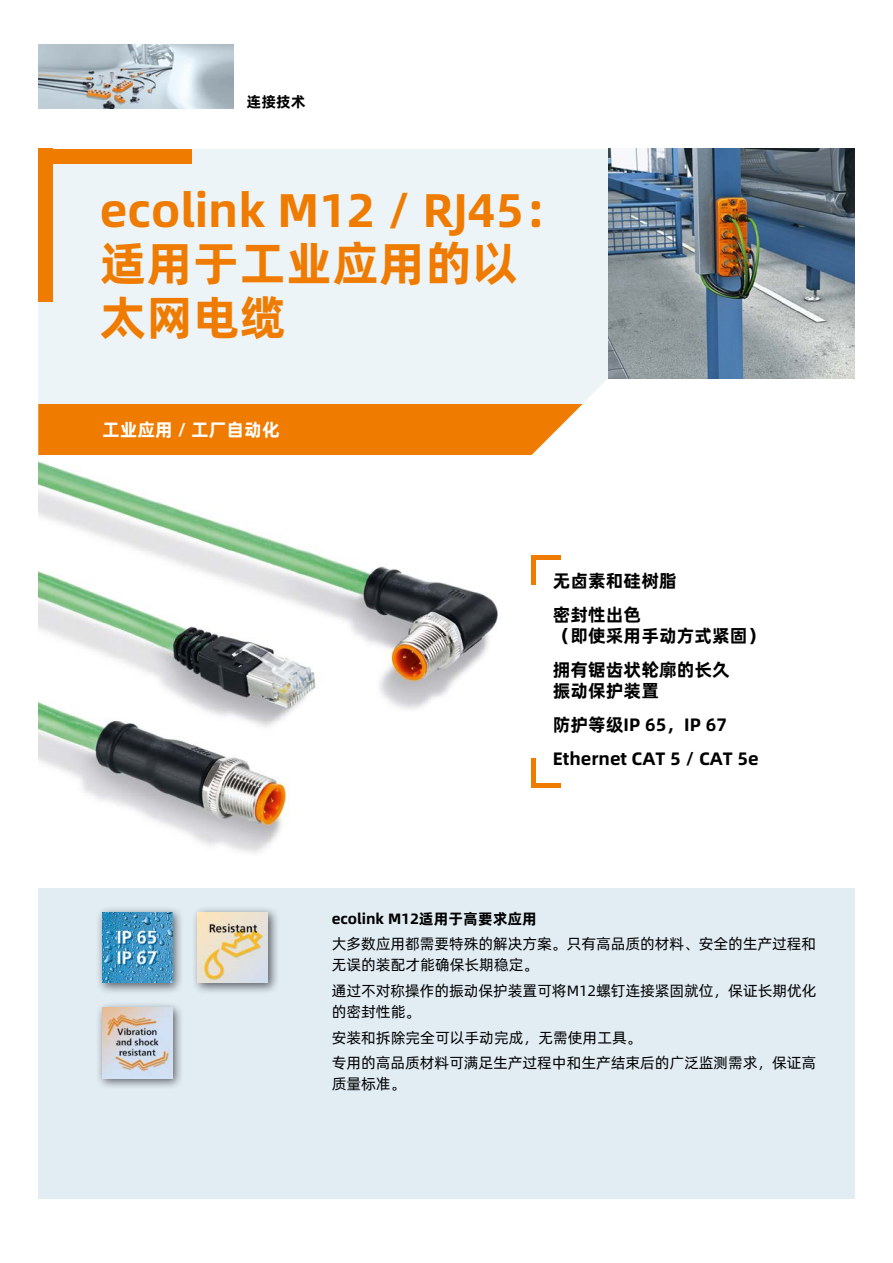
<style>
.page{position:relative;width:893px;height:1263px;background:#fff}
.page>*{position:absolute;margin:0;border:0;box-sizing:border-box;transform-origin:0 0}
.Nh__Headline_31_5_pt{font:47.25px/53.1px "Alibaba Pu Hui Ti B";color:#ef7c00}
.Nh__Features_12_pt{font:18px/21.3px "Alibaba Pu Hui Ti B";color:#000}
.Nh__Subheadline_12_p{font:18px "Alibaba Pu Hui Ti B";color:#fff}
.Nh__Fliesstext_lb__1{font:15px/21.3px "Alibaba Pu Hui Ti R";letter-spacing:-.005em;color:#000}
.Nh__Headline_Tabelle{font:15px "Alibaba Pu Hui Ti B";color:#000}
</style>
<div class="page">
<img style="left:38px;top:461px;width:468px;height:428px">
<div style="left:38px;top:889px;width:817px;height:310px;background:#e1ecf3"></div>
<div style="left:38px;top:149px;width:570px;height:255px;background:#edf4f8"></div>
<img style="left:608px;top:149px;width:247px;height:229px">
<div style="left:38px;top:404px;width:545px;height:51px;background:#ef7c00"></div>
<div style="left:38px;top:149px;width:153px;height:15px;background:#ef7c00"></div>
<div style="left:38px;top:149px;width:15px;height:153px;background:#ef7c00"></div>
<div style="left:96px;top:906px;width:89px;height:89px;background:#000;opacity:.6"></div>
<img style="left:102px;top:912px;width:70px;height:70px">
<div style="left:192px;top:906px;width:88px;height:89px;background:#000;opacity:.6"></div>
<img style="left:198px;top:912px;width:70px;height:70px">
<div style="left:96px;top:1002px;width:89px;height:88px;background:#000;opacity:.6"></div>
<img style="left:102px;top:1008px;width:70px;height:70px">
<img style="left:38px;top:45px;width:196px;height:63px">
<hr style="left:531px;top:555px;width:30px;height:4px;background:#ef7c00">
<div style="left:531px;top:555px;width:5px;height:30px;background:#ef7c00"></div>
<div style="left:531px;top:783px;width:30px;height:5px;background:#ef7c00"></div>
<div style="left:531px;top:758px;width:5px;height:30px;background:#ef7c00"></div>
<p class="Nh__Headline_Tabelle" style="left:247px;top:90px;width:61px">连接技术</p>
<p class="Nh__Headline_31_5_pt" style="left:100px;top:181px;width:472px">ecolink M12 / RJ45：适用于工业应用的以太网电缆</p>
<p class="Nh__Subheadline_12_p" style="left:102px;top:416px;width:179px">工业应用 / 工厂自动化</p>
<p class="Nh__Features_12_pt" style="left:553px;top:569px;width:125px">无卤素和硅树脂</p>
<p class="Nh__Features_12_pt" style="left:553px;top:603px;width:214px">密封性出色<br>（即使采用手动方式紧固）</p>
<p class="Nh__Features_12_pt" style="left:553px;top:658px;width:179px">拥有锯齿状轮廓的长久振动保护装置</p>
<p class="Nh__Features_12_pt" style="left:553px;top:713px;width:176px">防护等级IP 65，IP 67</p>
<p class="Nh__Features_12_pt" style="left:553px;top:747px;width:207px">Ethernet CAT 5 / CAT 5e</p>
<p class="Nh__Headline_Tabelle" style="left:332px;top:906px;width:207px">ecolink M12适用于高要求应用</p>
<p class="Nh__Fliesstext_lb__1" style="left:332px;top:932px;width:486px">大多数应用都需要特殊的解决方案。只有高品质的材料、安全的生产过程和无误的装配才能确保长期稳定。</p>
<p class="Nh__Fliesstext_lb__1" style="left:332px;top:979px;width:486px">通过不对称操作的振动保护装置可将M12螺钉连接紧固就位，保证长期优化的密封性能。</p>
<p class="Nh__Fliesstext_lb__1" style="left:332px;top:1026px;width:311px">安装和拆除完全可以手动完成，无需使用工具。</p>
<p class="Nh__Fliesstext_lb__1" style="left:332px;top:1051px;width:486px">专用的高品质材料可满足生产过程中和生产结束后的广泛监测需求，保证高质量标准。</p>
</div>
